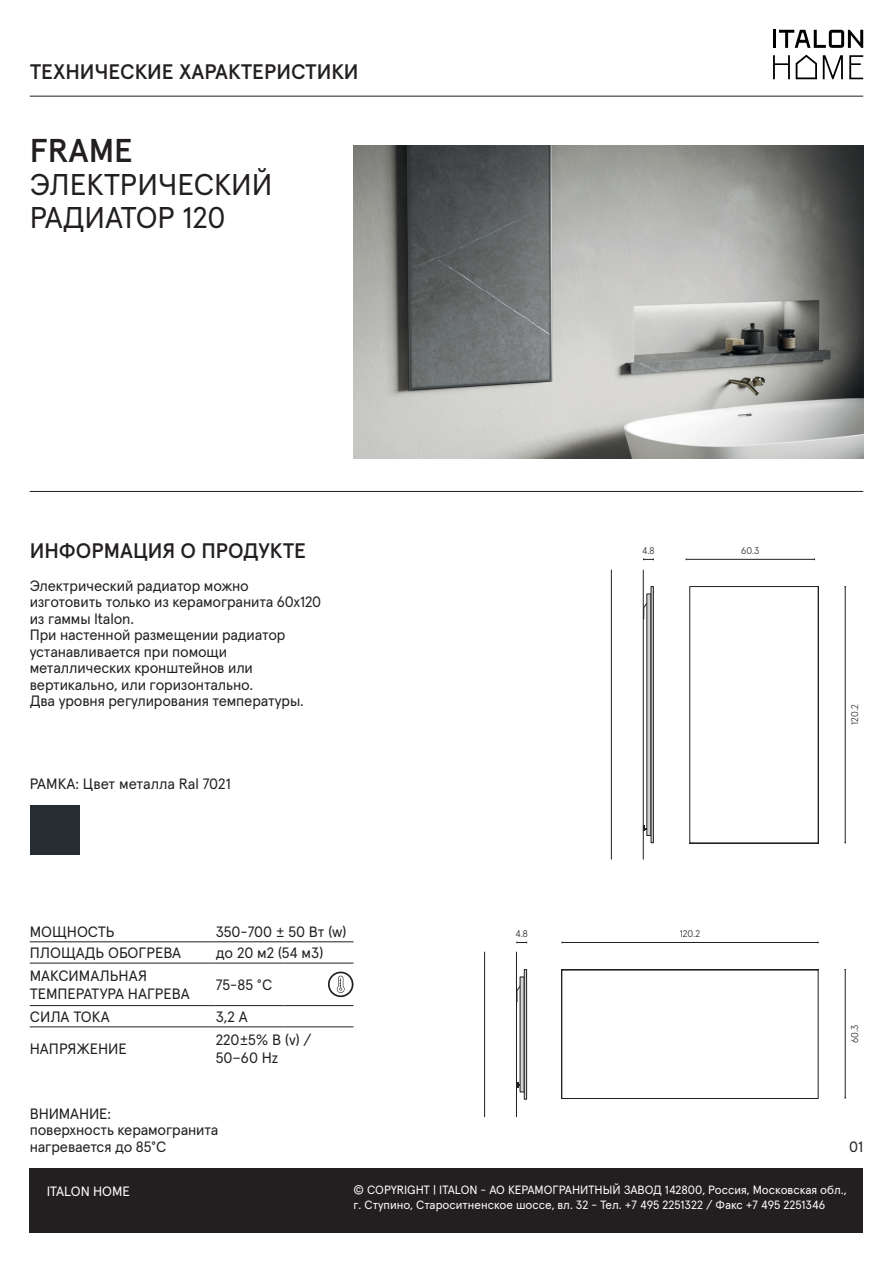
<style>
.page{position:relative;width:893px;height:1263px;background:#fff}
.page>*{position:absolute;margin:0;border:0;box-sizing:border-box;transform-origin:0 0}
.t1{font:500 33px "Apercu Pro";color:#231f20}
.t2{font:30px/33px "Apercu Pro";color:#231f20}
.t3{font:500 21px "Apercu Pro";color:#231f20}
.t4{font:15px/16.5px "Apercu Pro";letter-spacing:-.01em;color:#231f20}
.t5{font:13.5px "Apercu Pro";color:#fff}
.t6{font:12px/15px "Apercu Pro";color:#fff}
.t7{font:300 9.75px "Apercu Pro";color:#231f20}
</style>
<div class="page">
<hr style="left:30px;top:96px;width:833px;height:1px;background:#231f20">
<hr style="left:30px;top:491px;width:833px;height:1px;background:#231f20">
<svg style="left:779px;top:30px;width:84px;height:18px"></svg>
<hr style="left:773px;top:30px;width:3px;height:18px;background:#000001">
<svg style="left:773px;top:55px;width:17px;height:24px"></svg>
<svg style="left:849px;top:55px;width:14px;height:24px"></svg>
<svg style="left:823px;top:55px;width:20px;height:24px"></svg>
<svg style="left:796px;top:55px;width:21px;height:24px"></svg>
<div style="left:30px;top:1168px;width:833px;height:65px;background:#231f20"></div>
<img style="left:353px;top:145px;width:510px;height:314px">
<div style="left:30px;top:805px;width:49px;height:50px;background:#252d32"></div>
<div style="left:562px;top:970px;width:256px;height:129px;border:1px solid #231f20"></div>
<hr style="left:562px;top:942px;width:256px;height:1px;background:#231f20">
<hr style="left:845px;top:969px;width:1px;height:129px;background:#231f20">
<svg style="left:517px;top:969px;width:10px;height:130px"></svg>
<hr style="left:484px;top:952px;width:1px;height:165px;background:#231f20">
<hr style="left:516px;top:952px;width:1px;height:165px;background:#231f20">
<hr style="left:845px;top:587px;width:1px;height:256px;background:#231f20">
<hr style="left:686px;top:559px;width:128px;height:1px;background:#231f20">
<svg style="left:643px;top:558px;width:11px;height:2px"></svg>
<svg style="left:644px;top:586px;width:10px;height:257px"></svg>
<hr style="left:611px;top:570px;width:1px;height:289px;background:#231f20">
<hr style="left:643px;top:570px;width:1px;height:289px;background:#231f20">
<hr style="left:30px;top:941px;width:186px;height:1px;background:#231f20">
<hr style="left:30px;top:963px;width:186px;height:1px;background:#231f20">
<hr style="left:30px;top:1005px;width:186px;height:1px;background:#231f20">
<hr style="left:216px;top:941px;width:69px;height:1px;background:#231f20">
<hr style="left:285px;top:941px;width:68px;height:1px;background:#231f20">
<hr style="left:216px;top:963px;width:69px;height:1px;background:#231f20">
<hr style="left:285px;top:963px;width:68px;height:1px;background:#231f20">
<hr style="left:216px;top:1005px;width:69px;height:1px;background:#231f20">
<hr style="left:285px;top:1005px;width:68px;height:1px;background:#231f20">
<hr style="left:30px;top:1026px;width:186px;height:1px;background:#231f20">
<hr style="left:216px;top:1026px;width:69px;height:1px;background:#231f20">
<hr style="left:285px;top:1026px;width:68px;height:1px;background:#231f20">
<svg style="left:328px;top:971px;width:25px;height:26px"></svg>
<h3 class="t3" style="left:30px;top:56px;width:330px">ТЕХНИЧЕСКИЕ ХАРАКТЕРИСТИКИ</h3>
<h1 class="t1" style="left:30px;top:125px;width:105px">FRAME</h1>
<h2 class="t2" style="left:30px;top:165px;width:244px">ЭЛЕКТРИЧЕСКИЙ<br>РАДИАТОР 120</h2>
<h3 class="t3" style="left:30px;top:534px;width:278px">ИНФОРМАЦИЯ О ПРОДУКТЕ</h3>
<p class="t4" style="left:30px;top:576px;width:293px">Электрический радиатор можно изготовить только из керамогранита 60х120 из гаммы Italon.<br>При настенной размещении радиатор устанавливается при помощи металлических кронштейнов или вертикально, или горизонтально.<br>Два уровня регулирования температуры.</p>
<p class="t4" style="left:30px;top:774px;width:203px">РАМКА: Цвет металла Ral 7021</p>
<p class="t4" style="left:30px;top:922px;width:86px">МОЩНОСТЬ</p>
<p class="t4" style="left:216px;top:922px;width:132px">350-700 ± 50 Вт (w)</p>
<p class="t4" style="left:30px;top:944px;width:153px">ПЛОЩАДЬ ОБОГРЕВА</p>
<p class="t4" style="left:216px;top:944px;width:109px">до 20 м2 (54 м3)</p>
<p class="t4" style="left:30px;top:966px;width:162px;line-height:18px">МАКСИМАЛЬНАЯ<br>ТЕМПЕРАТУРА НАГРЕВА</p>
<p class="t4" style="left:216px;top:975px;width:58px">75-85 °C</p>
<p class="t4" style="left:30px;top:1007px;width:81px">СИЛА ТОКА</p>
<p class="t4" style="left:216px;top:1007px;width:33px">3,2 А</p>
<p class="t4" style="left:30px;top:1039px;width:99px">НАПРЯЖЕНИЕ</p>
<p class="t4" style="left:216px;top:1030px;width:97px;line-height:18px">220±5% В (v) /<br>50–60 Hz</p>
<p class="t4" style="left:30px;top:1104px;width:190px">ВНИМАНИЕ:<br>поверхность керамогранита нагревается до 85°C</p>
<p class="t7" style="left:642px;top:543px;width:14px">4.8</p>
<p class="t7" style="left:741px;top:543px;width:20px">60.3</p>
<p class="t7" style="left:515px;top:926px;width:14px">4.8</p>
<p class="t7" style="left:680px;top:926px;width:22px">120.2</p>
<p class="t7" style="left:847px;top:725px;width:22px;rotate:-90deg">120.2</p>
<p class="t7" style="left:847px;top:1043px;width:20px;rotate:-90deg">60.3</p>
<p class="t4" style="left:849px;top:1137px;width:16px">01</p>
<p class="t5" style="left:47px;top:1180px;width:85px">ITALON HOME</p>
<p class="t6" style="left:353px;top:1182px;width:495px">© COPYRIGHT | ITALON - АО КЕРАМОГРАНИТНЫЙ ЗАВОД 142800, Россия, Московская обл., г. Ступино, Староcитненское шоссе, вл. 32 - Тел. +7 495 2251322 / Факс +7 495 2251346</p>
</div>
